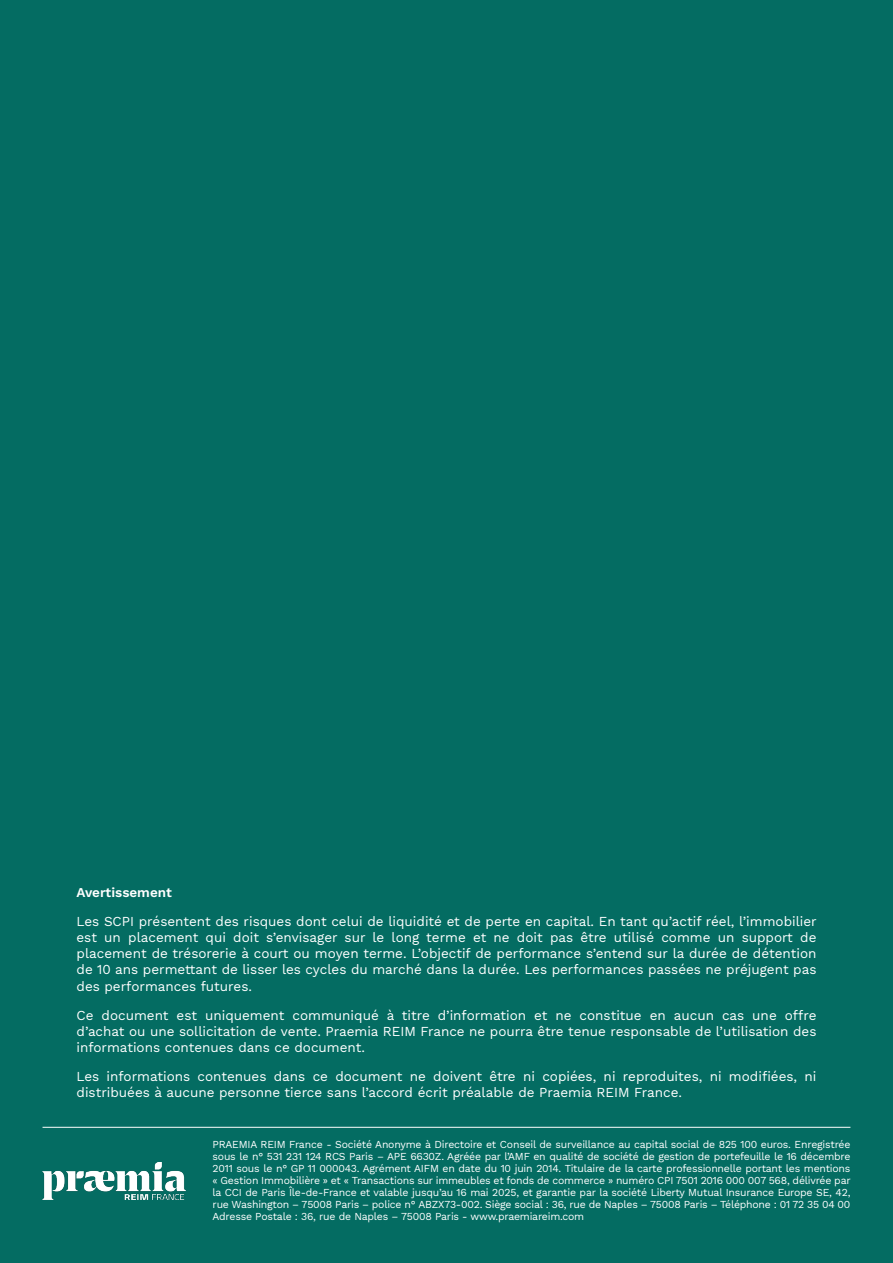
<style>
.page{position:relative;width:893px;height:1263px;background:#046c62}
.page>*{position:absolute;margin:0;border:0;box-sizing:border-box;transform-origin:0 0}
.t1{font:13.5px/16.2px "Work Sans";color:#fff;text-align:justify}
.t2{font:600 13.5px "Work Sans";color:#fff}
.t3{font:10.5px/12px "Work Sans";letter-spacing:-.02em;color:#fff;text-align:justify}
</style>
<div class="page">
<hr style="left:43px;top:1127px;width:807px;height:1px;background:#fff">
<img style="left:43px;top:1162px;width:142px;height:38px">
<p class="t2" style="left:77px;top:882px;width:97px">Avertissement</p>
<p class="t1" style="left:77px;top:912px;width:742px">Les SCPI présentent des risques dont celui de liquidité et de perte en capital. En tant qu’actif réel, l’immobilier est un placement qui doit s’envisager sur le long terme et ne doit pas être utilisé comme un support de placement de trésorerie à court ou moyen terme. L’objectif de performance s’entend sur la durée de détention de 10 ans permettant de lisser les cycles du marché dans la durée. Les performances passées ne préjugent pas des performances futures.</p>
<p class="t1" style="left:77px;top:1006px;width:741px">Ce document est uniquement communiqué à titre d’information et ne constitue en aucun cas une offre d’achat ou une sollicitation de vente. Praemia REIM France ne pourra être tenue responsable de l’utilisation des informations contenues dans ce document.</p>
<p class="t1" style="left:77px;top:1068px;width:741px">Les informations contenues dans ce document ne doivent être ni copiées, ni reproduites, ni modifiées, ni distribuées à aucune personne tierce sans l’accord écrit préalable de Praemia REIM France.</p>
<p class="t3" style="left:213px;top:1138px;width:640px">PRAEMIA REIM France - Société Anonyme à Directoire et Conseil de surveillance au capital social de 825 100 euros. Enregistrée sous le n° 531 231 124 RCS Paris – APE 6630Z. Agréée par l’AMF en qualité de société de gestion de portefeuille le 16 décembre 2011 sous le n° GP 11 000043. Agrément AIFM en date du 10 juin 2014. Titulaire de la carte professionnelle portant les mentions « Gestion Immobilière » et « Transactions sur immeubles et fonds de commerce » numéro CPI 7501 2016 000 007 568, délivrée par la CCI de Paris Île-de-France et valable jusqu’au 16 mai 2025, et garantie par la société Liberty Mutual Insurance Europe SE, 42, rue Washington – 75008 Paris – police n° ABZX73-002. Siège social : 36, rue de Naples – 75008 Paris – Téléphone : 01 72 35 04 00<br>Adresse Postale : 36, rue de Naples – 75008 Paris - www.praemiareim.com</p>
</div>
